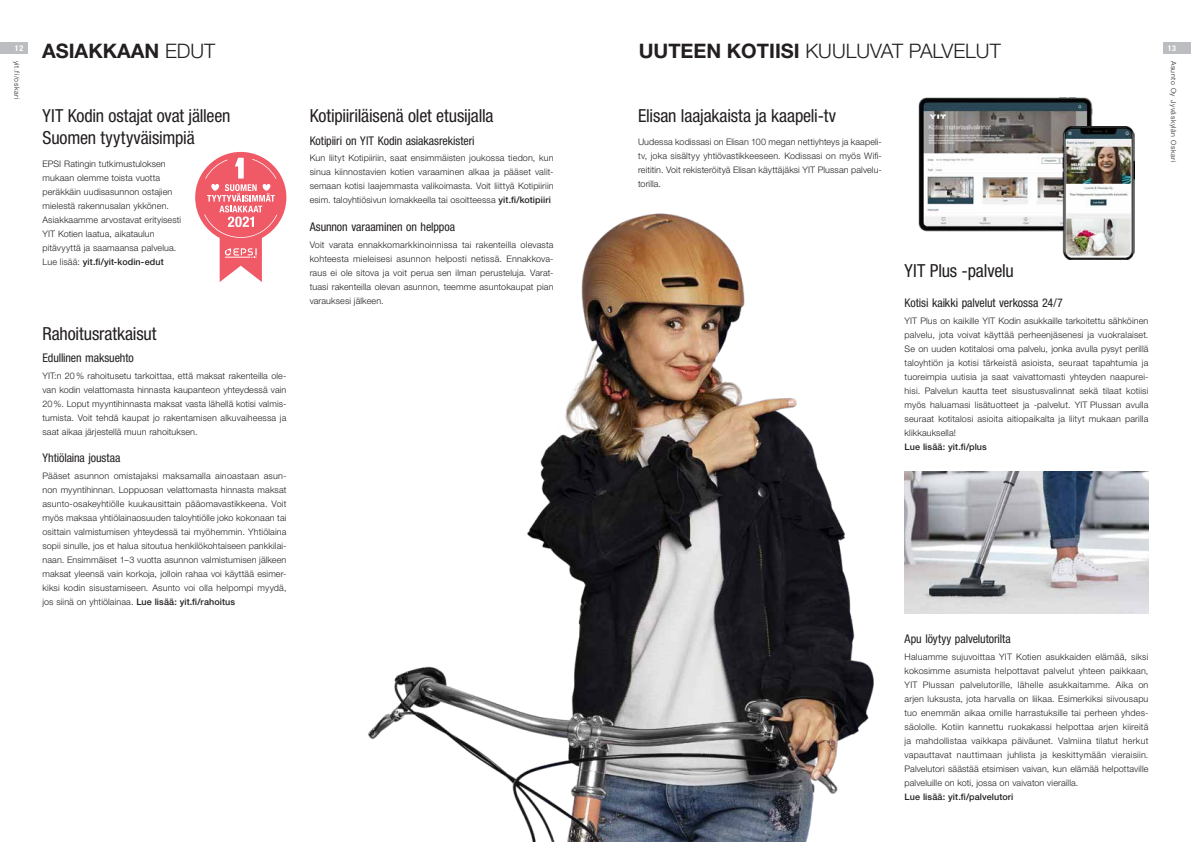
<style>
.page{position:relative;width:1191px;height:842px;background:#fff}
.page>*{position:absolute;margin:0;border:0;box-sizing:border-box;transform-origin:0 0}
.t1{font:300 20px "Helvetica Neue LT Pro";color:#231f20}
.t2{font:700 20px "Helvetica Neue LT Pro";color:#231f20}
.t3{font:condensed 18px/22px "Helvetica Neue LT Pro";letter-spacing:-.01em;color:#231f20}
.t4{font:condensed 12px "Helvetica Neue LT Pro";letter-spacing:-.005em;color:#231f20}
.t5{font:300 9px/14px "Helvetica Neue LT Pro";letter-spacing:.01em;color:#231f20;text-align:justify}
.t6{font:500 9px "Helvetica Neue LT Pro";letter-spacing:.01em;color:#231f20}
.t7{font:700 condensed 8px "Helvetica Neue LT Pro";color:#fff}
.t8{font:300 7px "Helvetica Neue LT Pro";letter-spacing:.08em;color:#231f20}
.s1{font-weight:300}
.s2{font-weight:700}
.s3{font-weight:500}
</style>
<div class="page">
<div style="left:0;top:43px;width:28px;height:11px;background:#bcbdc0"></div>
<div style="left:1162px;top:43px;width:29px;height:11px;background:#bcbdc0"></div>
<img style="left:904px;top:472px;width:244px;height:141px">
<img style="left:918px;top:97px;width:175px;height:134px">
<img style="left:1062px;top:126px;width:72px;height:133px">
<img style="left:368px;top:213px;width:506px;height:629px">
<svg style="left:195px;top:152px;width:91px;height:130px"></svg>
<h1 class="t2" style="left:42px;top:38px;width:175px">ASIAKKAAN <span class="s1">EDUT</span></h1>
<h1 class="t1" style="left:638px;top:38px;width:364px"><span class="s2">UUTEEN KOTIISI</span> KUULUVAT PALVELUT</h1>
<p class="t7" style="left:15px;top:44px;width:10px">12</p>
<p class="t7" style="left:1167px;top:44px;width:10px">13</p>
<p class="t8" style="left:21px;top:61px;width:40px;rotate:90deg">yit.fi/oskari</p>
<p class="t8" style="left:1177px;top:61px;width:103px;rotate:90deg">Asunto Oy Jyväskylän Oskari</p>
<h2 class="t3" style="left:43px;top:104px;width:189px">YIT Kodin ostajat ovat jälleen<br>Suomen tyytyväisimpiä</h2>
<p class="t5" style="left:43px;top:156px;width:140px;text-align:left">EPSI Ratingin tutkimustuloksen mukaan olemme toista vuotta peräkkäin uudisasunnon ostajien mielestä rakennusalan ykkönen.<br>Asiakkaamme arvostavat erityisesti YIT Kotien laatua, aikataulun pitävyyttä ja saamaansa palvelua.<br>Lue lisää: <span class="s3">yit.fi/yit-kodin-edut</span></p>
<h2 class="t3" style="left:310px;top:104px;width:185px">Kotipiiriläisenä olet etusijalla</h2>
<h3 class="t4" style="left:310px;top:133px;width:166px">Kotipiiri on YIT Kodin asiakasrekisteri</h3>
<p class="t5" style="left:310px;top:151px;width:245px">Kun liityt Kotipiiriin, saat ensimmäisten joukossa tiedon, kun sinua kiinnostavien kotien varaaminen alkaa ja pääset valit&shy;semaan kotisi laajemmasta valikoimasta. Voit liittyä Kotipiiriin esim. taloyhtiösivun lomakkeella tai osoitteessa <span class="s3">yit.fi/kotipiiri</span></p>
<h3 class="t4" style="left:310px;top:220px;width:147px">Asunnon varaaminen on helppoa</h3>
<p class="t5" style="left:310px;top:238px;width:245px">Voit varata ennakkomarkkinoinnissa tai rakenteilla olevasta kohteesta mieleisesi asunnon helposti netissä. Ennakkova&shy;raus ei ole sitova ja voit perua sen ilman perusteluja. Varat&shy;tuasi rakenteilla olevan asunnon, teemme asuntokaupat pian varauksesi jälkeen.</p>
<h2 class="t3" style="left:638px;top:104px;width:199px">Elisan laajakaista ja kaapeli-tv</h2>
<p class="t5" style="left:638px;top:134px;width:245px">Uudessa kodissasi on Elisan 100 megan nettiyhteys ja kaapeli&shy;tv, joka sisältyy yhtiövastikkeeseen. Kodissasi on myös Wifi&shy;reititin. Voit rekisteröityä Elisan käyttäjäksi YIT Plussan palvelu&shy;torilla.</p>
<h2 class="t3" style="left:904px;top:259px;width:111px">YIT Plus -palvelu</h2>
<h3 class="t4" style="left:904px;top:296px;width:160px">Kotisi kaikki palvelut verkossa 24/7</h3>
<p class="t5" style="left:904px;top:314px;width:245px">YIT Plus on kaikille YIT Kodin asukkaille tarkoitettu sähköinen palvelu, jota voivat käyttää perheenjäsenesi ja vuokralaiset.<br>Se on uuden kotitalosi oma palvelu, jonka avulla pysyt perillä taloyhtiön ja kotisi tärkeistä asioista, seuraat tapahtumia ja tuoreimpia uutisia ja saat vaivattomasti yhteyden naapurei&shy;hisi. Palvelun kautta teet sisustusvalinnat sekä tilaat kotiisi myös haluamasi lisätuotteet ja -palvelut. YIT Plussan avulla seuraat kotitalosi asioita aitiopaikalta ja liityt mukaan parilla klikkauksella!</p>
<p class="t6" style="left:904px;top:441px;width:84px">Lue lisää: yit.fi/plus</p>
<h2 class="t3" style="left:42px;top:323px;width:116px">Rahoitusratkaisut</h2>
<h3 class="t4" style="left:42px;top:351px;width:93px">Edullinen maksuehto</h3>
<p class="t5" style="left:42px;top:368px;width:245px">YIT:n 20% rahoitusetu tarkoittaa, että maksat rakenteilla ole&shy;van kodin velattomasta hinnasta kaupanteon yhteydessä vain 20%. Loput myyntihinnasta maksat vasta lähellä kotisi valmis&shy;tumista. Voit tehdä kaupat jo rakentamisen alkuvaiheessa ja saat aikaa järjestellä muun rahoituksen.</p>
<h3 class="t4" style="left:42px;top:451px;width:80px">Yhtiölaina joustaa</h3>
<p class="t5" style="left:42px;top:468px;width:245px">Pääset asunnon omistajaksi maksamalla ainoastaan asun&shy;non myyntihinnan. Loppuosan velattomasta hinnasta maksat asunto-osakeyhtiölle kuukausittain pääomavastikkeena. Voit myös maksaa yhtiölainaosuuden taloyhtiölle joko kokonaan tai osittain valmistumisen yhteydessä tai myöhemmin. Yhtiölaina sopii sinulle, jos et halua sitoutua henkilökohtaiseen pankkilai&shy;naan. Ensimmäiset 1–3 vuotta asunnon valmistumisen jälkeen maksat yleensä vain korkoja, jolloin rahaa voi käyttää esimer&shy;kiksi kodin sisustamiseen. Asunto voi olla helpompi myydä, jos siinä on yhtiölainaa. <span class="s3">Lue lisää: yit.fi/rahoitus</span></p>
<h3 class="t4" style="left:904px;top:632px;width:108px">Apu löytyy palvelutorilta</h3>
<p class="t5" style="left:904px;top:649px;width:245px">Haluamme sujuvoittaa YIT Kotien asukkaiden elämää, siksi kokosimme asumista helpottavat palvelut yhteen paikkaan, YIT Plussan palvelutorille, lähelle asukkaitamme. Aika on arjen luksusta, jota harvalla on liikaa. Esimerkiksi siivousapu tuo enemmän aikaa omille harrastuksille tai perheen yhdes&shy;säololle. Kotiin kannettu ruokakassi helpottaa arjen kiireitä ja mahdollistaa vaikkapa päiväunet. Valmiina tilatut herkut vapauttavat nauttimaan juhlista ja keskittymään vieraisiin.<br>Palvelutori säästää etsimisen vaivan, kun elämää helpottaville palveluille on koti, jossa on vaivaton vierailla.</p>
<p class="t6" style="left:904px;top:791px;width:110px">Lue lisää: yit.fi/palvelutori</p>
</div>
